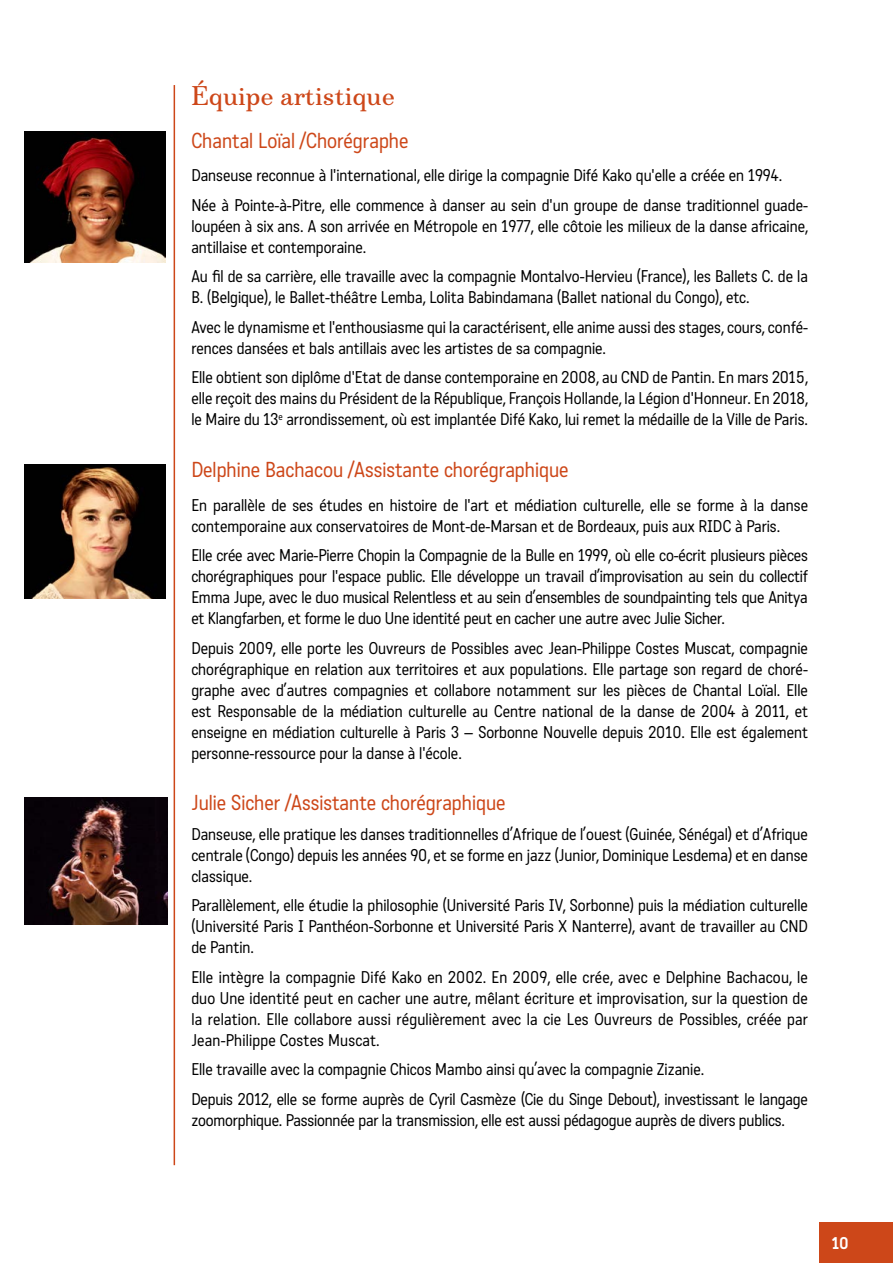
<style>
.page{position:relative;width:893px;height:1263px;background:#fff}
.page>*{position:absolute;margin:0;border:0;box-sizing:border-box;transform-origin:0 0}
.t1{font:27px "Marcia";color:#cd4719}
.t2{font:21px "Katarine";color:#cd4719}
.t3{font:16.5px/21px "Katarine";color:#000}
.t4{font:600 16.5px "Katarine";color:#fff}
</style>
<div class="page">
<div style="left:819px;top:1223px;width:74px;height:40px;background:#cd4719"></div>
<hr style="left:174px;top:85px;width:1px;height:1080px;background:#cd4719">
<img style="left:24px;top:797px;width:143px;height:127px">
<img style="left:24px;top:465px;width:141px;height:133px">
<img style="left:24px;top:132px;width:141px;height:131px">
<h1 class="t1" style="left:191px;top:79px;width:205px">Équipe artistique</h1>
<p class="t2" style="left:191px;top:128px;width:219px">Chantal Loïal /Chorégraphe</p>
<p class="t3" style="left:191px;top:161px;width:618px;line-height:29.5px">Danseuse reconnue à l'international, elle dirige la compagnie Difé Kako qu'elle a créée en 1994.<br>Née à Pointe-à-Pitre, elle commence à danser au sein d'un groupe de danse traditionnel guade-</p>
<p class="t3" style="left:191px;top:216px;width:618px">loupéen à six ans. A son arrivée en Métropole en 1977, elle côtoie les milieux de la danse africaine, antillaise et contemporaine.</p>
<p class="t3" style="left:191px;top:266px;width:618px">Au fil de sa carrière, elle travaille avec la compagnie Montalvo-Hervieu (France), les Ballets C. de la<br>B. (Belgique), le Ballet-théâtre Lemba, Lolita Babindamana (Ballet national du Congo), etc.</p>
<p class="t3" style="left:191px;top:317px;width:618px">Avec le dynamisme et l'enthousiasme qui la caractérisent, elle anime aussi des stages, cours, confé&shy;rences dansées et bals antillais avec les artistes de sa compagnie.</p>
<p class="t3" style="left:191px;top:367px;width:618px;text-align:justify">Elle obtient son diplôme d'Etat de danse contemporaine en 2008, au CND de Pantin. En mars 2015, elle reçoit des mains du Président de la République, François Hollande, la Légion d'Honneur. En 2018, le Maire du 13<sup>e</sup> arrondissement, où est implantée Difé Kako, lui remet la médaille de la Ville de Paris.</p>
<p class="t2" style="left:191px;top:458px;width:379px">Delphine Bachacou /Assistante chorégraphique</p>
<p class="t3" style="left:191px;top:495px;width:618px">En parallèle de ses études en histoire de l'art et médiation culturelle, elle se forme à la danse contemporaine aux conservatoires de Mont-de-Marsan et de Bordeaux, puis aux RIDC à Paris.</p>
<p class="t3" style="left:191px;top:545px;width:618px;text-align:justify">Elle crée avec Marie-Pierre Chopin la Compagnie de la Bulle en 1999, où elle co-écrit plusieurs pièces chorégraphiques pour l'espace public. Elle développe un travail d’improvisation au sein du collectif Emma Jupe, avec le duo musical Relentless et au sein d’ensembles de soundpainting tels que Anitya et Klangfarben, et forme le duo Une identité peut en cacher une autre avec Julie Sicher.</p>
<p class="t3" style="left:191px;top:638px;width:618px;text-align:justify">Depuis 2009, elle porte les Ouvreurs de Possibles avec Jean-Philippe Costes Muscat, compagnie chorégraphique en relation aux territoires et aux populations. Elle partage son regard de choré&shy;graphe avec d’autres compagnies et collabore notamment sur les pièces de Chantal Loïal. Elle est Responsable de la médiation culturelle au Centre national de la danse de 2004 à 2011, et enseigne en médiation culturelle à Paris 3 – Sorbonne Nouvelle depuis 2010. Elle est également personne-ressource pour la danse à l'école.</p>
<p class="t2" style="left:191px;top:791px;width:316px">Julie Sicher /Assistante chorégraphique</p>
<p class="t3" style="left:191px;top:823px;width:618px;text-align:justify">Danseuse, elle pratique les danses traditionnelles d’Afrique de l’ouest (Guinée, Sénégal) et d’Afrique centrale (Congo) depuis les années 90, et se forme en jazz (Junior, Dominique Lesdema) et en danse classique.</p>
<p class="t3" style="left:191px;top:895px;width:618px;text-align:justify">Parallèlement, elle étudie la philosophie (Université Paris IV, Sorbonne) puis la médiation culturelle (Université Paris I Panthéon-Sorbonne et Université Paris X Nanterre), avant de travailler au CND de Pantin.</p>
<p class="t3" style="left:191px;top:966px;width:618px;text-align:justify">Elle intègre la compagnie Difé Kako en 2002. En 2009, elle crée, avec e Delphine Bachacou, le duo Une identité peut en cacher une autre, mêlant écriture et improvisation, sur la question de la relation. Elle collabore aussi régulièrement avec la cie Les Ouvreurs de Possibles, créée par Jean-Philippe Costes Muscat.</p>
<p class="t3" style="left:191px;top:1055px;width:618px;line-height:29.5px">Elle travaille avec la compagnie Chicos Mambo ainsi qu’avec la compagnie Zizanie.<br>Depuis 2012, elle se forme auprès de Cyril Casmèze (Cie du Singe Debout), investissant le langage</p>
<p class="t3" style="left:191px;top:1110px;width:595px">zoomorphique. Passionnée par la transmission, elle est aussi pédagogue auprès de divers publics.</p>
<p class="t4" style="left:832px;top:1233px;width:19px">10</p>
</div>
